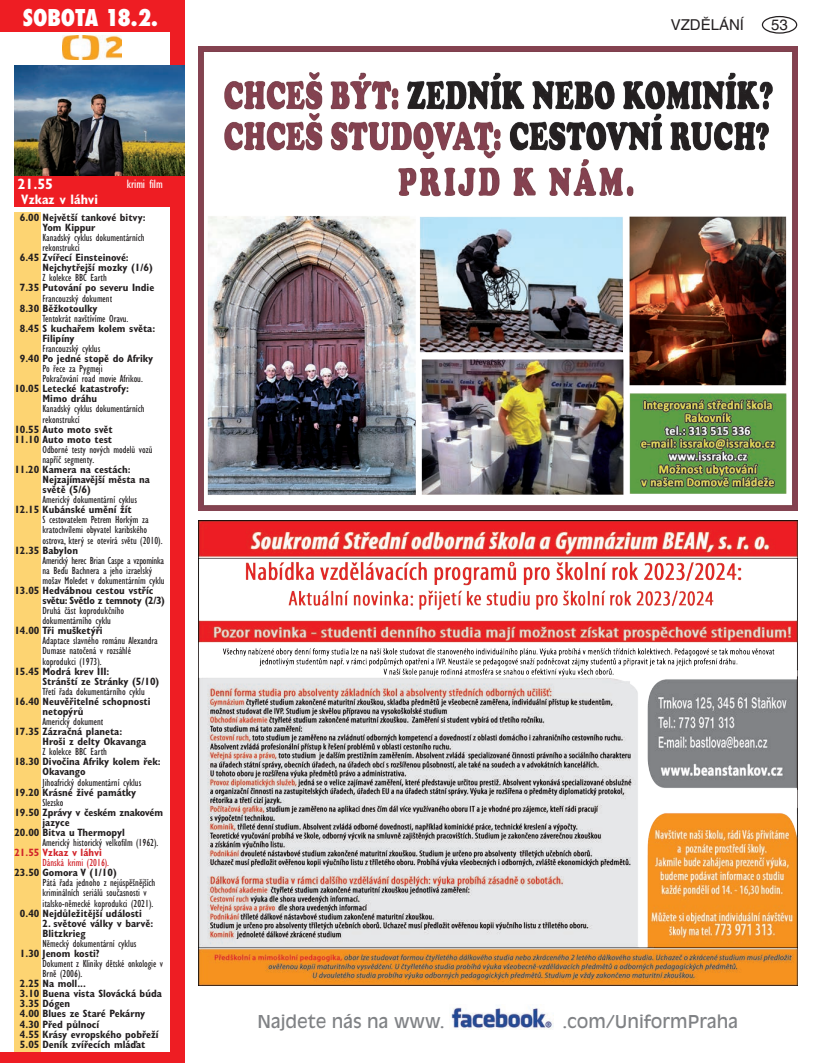
<style>
.page{position:relative;width:815px;height:1063px;background:#fff}
.page>*{position:absolute;margin:0;border:0;box-sizing:border-box;transform-origin:0 0}
.t1{font:800 condensed 22.5px "Futura";color:#fff}
.t2{font:17.5px "Antique Olive CE";color:#808285}
.t3{font:15px "Helvetica CE";color:#231f20}
.t4{font:700 condensed 15px "Gill Sans CE";color:#fff}
.t5{font:700 condensed 13.75px "Gill Sans CE";color:#fff}
.t6{font:condensed 12.5px "Gill Sans CE";color:#fff}
.t7{font:condensed 10.62px/10.1px "Gill Sans CE";color:#231f20}
.t8{font:700 condensed 10.62px/10.1px "Gill Sans CE";color:#231f20}
.t9{font:condensed 10.62px "Gill Sans CE";color:#d1232a}
.t10{font:700 condensed 10.62px "Gill Sans CE";color:#d1232a}
</style>
<div class="page">
<div style="left:762px;top:16px;width:35px;height:18px;border:1px solid #231f20;border-radius:50%"></div>
<img style="left:451px;top:1007px;width:103px;height:23px">
<div style="left:0;top:0;width:184px;height:32px;background:#ee1d23"></div>
<div style="left:14px;top:175px;width:167px;height:32px;background:#ee1d23"></div>
<img style="left:63px;top:35px;width:58px;height:24px">
<div style="left:170px;top:0;width:14px;height:1063px;background:#ee1d23"></div>
<div style="left:0;top:1052px;width:184px;height:11px;background:#ee1d23"></div>
<div style="left:14px;top:213px;width:27px;height:839px;background:#fdd472"></div>
<img style="left:14px;top:66px;width:170px;height:109px">
<img style="left:198px;top:521px;width:599px;height:464px">
<img style="left:198px;top:46px;width:599px;height:464px">
<h1 class="t1" style="left:23px;top:2px;width:137px">SOBOTA 18.2.</h1>
<h3 class="t4" style="left:18px;top:175px;width:37px">21.55</h3>
<p class="t5" style="left:21px;top:191px;width:78px">Vzkaz v láhvi</p>
<p class="t6" style="left:127px;top:176px;width:37px">krimi film</p>
<p class="t8" style="left:43px;top:212px;width:105px;text-indent:-23px">6.00 Největší tankové bitvy:<br>Yom Kippur</p>
<p class="t7" style="left:43px;top:232px;width:103px">Kanadský cyklus dokumentárních rekonstrukcí</p>
<p class="t8" style="left:43px;top:253px;width:112px;text-indent:-23px">6.45 Zvířecí Einsteinové:<br>Nejchytřejší mozky (1/6)</p>
<p class="t7" style="left:43px;top:273px;width:66px">Z kolekce BBC Earth</p>
<p class="t8" style="left:20px;top:283px;width:136px">7.35 Putování po severu Indie</p>
<p class="t7" style="left:43px;top:293px;width:71px">Francouzský dokument</p>
<p class="t8" style="left:20px;top:303px;width:79px">8.30 Běžkotoulky</p>
<p class="t7" style="left:43px;top:313px;width:88px">Tentokrát navštívíme Oravu.</p>
<p class="t8" style="left:43px;top:323px;width:114px;text-indent:-23px">8.45 S kuchařem kolem světa:<br>Filipíny</p>
<p class="t7" style="left:43px;top:343px;width:59px">Francouzský cyklus</p>
<p class="t8" style="left:20px;top:353px;width:135px">9.40 Po jedné stopě do Afriky</p>
<p class="t7" style="left:43px;top:364px;width:102px">Po řece za Pygmeji<br>Pokračování road movie Afrikou.</p>
<p class="t8" style="left:14px;top:384px;width:116px;text-align:center">10.05 Letecké katastrofy:<br>Mimo dráhu</p>
<p class="t7" style="left:43px;top:404px;width:103px">Kanadský cyklus dokumentárních rekonstrukcí</p>
<p class="t8" style="left:14px;top:424px;width:100px">10.55 Auto moto svět<br>11.10 Auto moto test</p>
<p class="t7" style="left:43px;top:444px;width:111px">Odborné testy nových modelů vozů napříč segmenty.</p>
<p class="t8" style="left:43px;top:464px;width:109px;text-indent:-28px">11.20 Kamera na cestách:<br>Nejzajímavější města na světě (5/6)</p>
<p class="t7" style="left:43px;top:495px;width:96px">Americký dokumentární cyklus</p>
<p class="t8" style="left:14px;top:505px;width:119px">12.15 Kubánské umění žít</p>
<p class="t7" style="left:43px;top:515px;width:122px">S cestovatelem Petrem Horkým za kratochvílemi obyvatel karibského ostrova, který se otevírá světu (2010).</p>
<p class="t8" style="left:14px;top:545px;width:65px">12.35 Babylon</p>
<p class="t7" style="left:43px;top:555px;width:124px">Americký herec Brian Caspe a vzpomínka na Beďu Bachnera a jeho izraelský mošav Moledet v dokumentárním cyklu</p>
<p class="t8" style="left:43px;top:585px;width:124px;text-indent:-28px">13.05 Hedvábnou cestou vstříc světu: Světlo z temnoty (2/3)</p>
<p class="t7" style="left:43px;top:606px;width:83px">Druhá část koprodukčního dokumentárního cyklu</p>
<p class="t8" style="left:14px;top:626px;width:90px">14.00 Tři mušketýři</p>
<p class="t7" style="left:43px;top:636px;width:117px">Adaptace slavného románu Alexandra<br>Dumase natočená v rozsáhlé koprodukci (1973).</p>
<p class="t8" style="left:43px;top:666px;width:118px;text-indent:-28px">15.45 Modrá krev III:<br>Stránští ze Stránky (5/10)</p>
<p class="t7" style="left:43px;top:686px;width:104px">Třetí řada dokumentárního cyklu</p>
<p class="t8" style="left:43px;top:696px;width:110px;text-indent:-28px">16.40 Neuvěřitelné schopnosti netopýrů</p>
<p class="t7" style="left:43px;top:716px;width:62px">Americký dokument</p>
<p class="t8" style="left:43px;top:726px;width:105px;text-indent:-28px">17.35 Zázračná planeta:<br>Hroši z delty Okavanga</p>
<p class="t7" style="left:43px;top:747px;width:66px">Z kolekce BBC Earth</p>
<p class="t8" style="left:43px;top:757px;width:120px;text-indent:-28px">18.30 Divočina Afriky kolem řek:<br>Okavango</p>
<p class="t7" style="left:43px;top:777px;width:100px">Jihoafrický dokumentární cyklus</p>
<p class="t8" style="left:14px;top:787px;width:123px">19.20 Krásné živé památky</p>
<p class="t7" style="left:43px;top:797px;width:23px">Slezsko</p>
<p class="t8" style="left:14px;top:807px;width:150px">19.50 Zprávy v českém znakovém</p>
<p class="t8" style="left:43px;top:817px;width:29px">jazyce</p>
<p class="t8" style="left:14px;top:827px;width:112px">20.00 Bitva u Thermopyl</p>
<p class="t7" style="left:43px;top:837px;width:117px">Americký historický velkofilm (1962).</p>
<p class="t10" style="left:14px;top:846px;width:89px">21.55 Vzkaz v láhvi</p>
<p class="t9" style="left:43px;top:856px;width:68px">Dánská krimi (2016).</p>
<p class="t8" style="left:14px;top:868px;width:104px">23.50 Gomora V (1/10)</p>
<p class="t7" style="left:43px;top:878px;width:114px">Pátá řada jednoho z nejúspěšnějších kriminálních seriálů současnosti v italsko-německé koprodukci (2021).</p>
<p class="t8" style="left:20px;top:908px;width:124px">0.40 Nejdůležitější události</p>
<p class="t8" style="left:43px;top:918px;width:112px">2. světové války v barvě:<br>Blitzkrieg</p>
<p class="t7" style="left:43px;top:938px;width:95px">Německý dokumentární cyklus</p>
<p class="t8" style="left:20px;top:948px;width:81px">1.30 Jenom kosti?</p>
<p class="t7" style="left:43px;top:958px;width:122px">Dokument z Kliniky dětské onkologie v<br>Brně (2006).</p>
<p class="t8" style="left:20px;top:979px;width:143px">2.25 Na moll...<br>3.10 Buena vista Slovácká búda<br>3.35 Dógen<br>4.00 Blues ze Staré Pekárny<br>4.30 Před půlnocí<br>4.55 Krásy evropského pobřeží<br>5.05 Deník zvířecích mláďat</p>
<h3 class="t3" style="left:671px;top:16px;width:75px">VZDĚLÁNÍ</h3>
<h3 class="t3" style="left:771px;top:16px;width:18px">53</h3>
<h2 class="t2" style="left:257px;top:1012px;width:189px">Najdete nás na www.</h2>
<h2 class="t2" style="left:562px;top:1012px;width:177px">.com/UniformPraha</h2>
</div>
